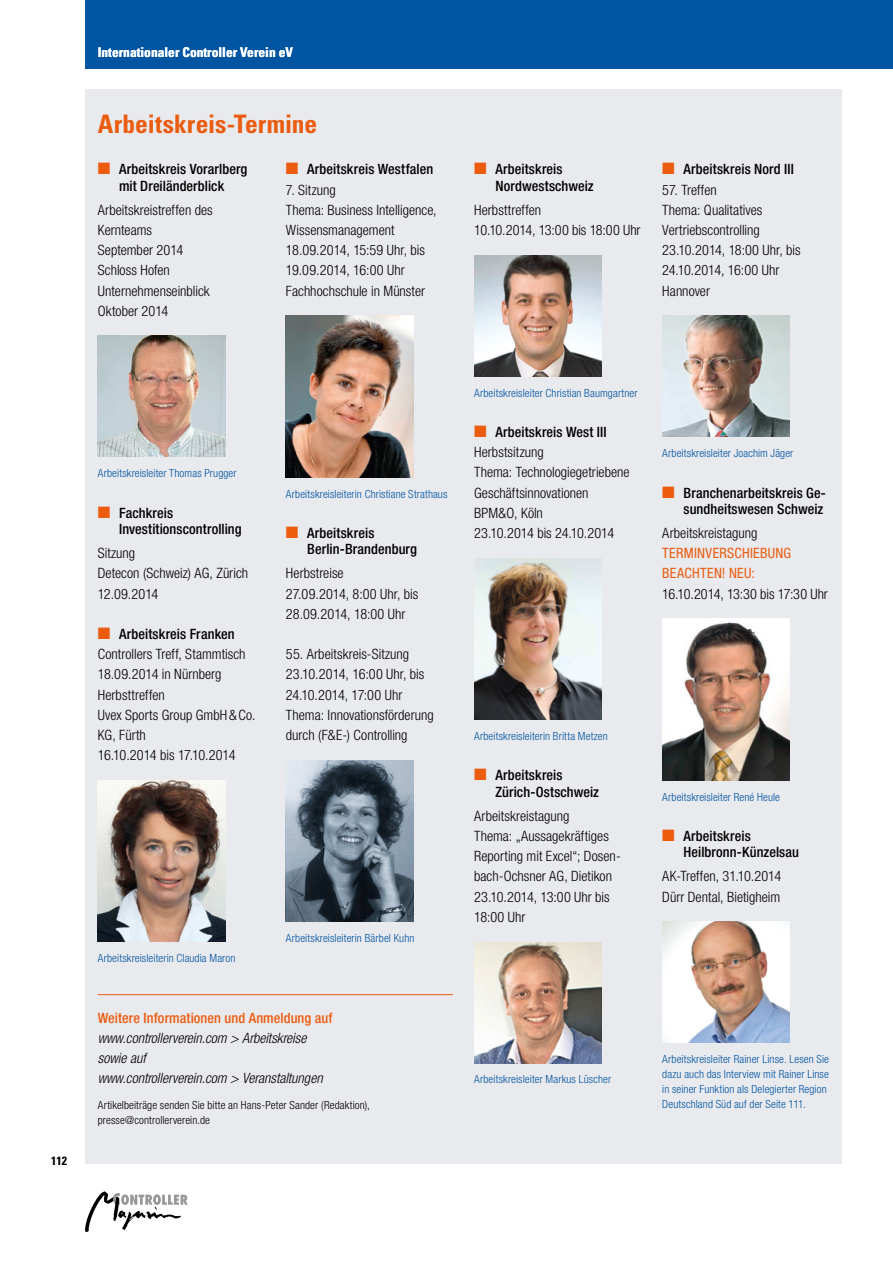
<style>
.page{position:relative;width:893px;height:1263px;background:#fff}
.page>*{position:absolute;margin:0;border:0;box-sizing:border-box;transform-origin:0 0}
.t1{font:700 condensed 25.5px "Univers LT Std";color:#eb5c0f}
.t2{font:300 condensed 14.25px/20.2px "Helvetica Neue LT Pro";color:#000}
.t3{font:500 condensed 14.25px/16.5px "Helvetica Neue LT Pro";letter-spacing:.005em;color:#000}
.t4{font:italic 300 condensed 14.25px/20.2px "Helvetica Neue LT Pro";color:#000}
.t5{font:500 condensed 14.25px "Helvetica Neue LT Pro";letter-spacing:.005em;color:#eb5c0f}
.t6{font:condensed 14.25px/20.2px "Helvetica Neue LT Pro";letter-spacing:.02em;color:#eb5c0f}
.t7{font:700 condensed 13.5px "Univers LT Std";color:#fff}
.t8{font:700 condensed 12px "Univers LT Std";color:#000}
.t9{font:300 condensed 11.25px/15px "Helvetica Neue LT Pro";letter-spacing:.01em;color:#0055a3}
.t10{font:300 condensed 11.25px/15px "Helvetica Neue LT Pro";letter-spacing:.01em;color:#000}
.s1{color:#eb5c0f}
.s2{font-size:16.5px;color:#eb5c0f}
.s3{font-weight:500;font-size:16.5px;color:#eb5c0f}
.s4{font-weight:500}
</style>
<div class="page">
<svg style="left:181px;top:1194px;width:7px;height:11px"></svg>
<img style="left:85px;top:1191px;width:96px;height:41px">
<div style="left:85px;top:0;width:808px;height:68px;background:#0055a3"></div>
<div style="left:85px;top:89px;width:757px;height:1063px;background:#e9eaee"></div>
<img style="left:98px;top:335px;width:127px;height:121px">
<img style="left:98px;top:780px;width:127px;height:162px">
<img style="left:286px;top:316px;width:128px;height:161px">
<img style="left:286px;top:760px;width:128px;height:162px">
<img style="left:474px;top:255px;width:128px;height:121px">
<img style="left:474px;top:558px;width:128px;height:162px">
<img style="left:474px;top:942px;width:128px;height:121px">
<img style="left:662px;top:316px;width:128px;height:121px">
<img style="left:662px;top:619px;width:128px;height:161px">
<img style="left:662px;top:922px;width:128px;height:121px">
<hr style="left:98px;top:994px;width:355px;height:1px;background:#eb5c0f">
<p class="t8" style="left:51px;top:1154px;width:17px">112</p>
<p class="t7" style="left:98px;top:43px;width:197px">Internationaler Controller Verein eV</p>
<h1 class="t1" style="left:98px;top:109px;width:221px">Arbeitskreis-Termine</h1>
<p class="t3" style="left:98px;top:161px;width:151px;text-align:center"><span class="s1">■</span><span class="s2">■</span> Arbeitskreis Vorarlberg mit Dreiländerblick</p>
<p class="t2" style="left:98px;top:199px;width:117px">Arbeitskreistreffen des<br>Kernteams<br>September 2014<br>Schloss Hofen<br>Unternehmenseinblick<br>Oktober 2014</p>
<p class="t3" style="left:286px;top:161px;width:149px"><span class="s1">■</span><span class="s2">■</span> Arbeitskreis Westfalen</p>
<p class="t2" style="left:286px;top:179px;width:152px">7. Sitzung<br>Thema: Business Intelligence,<br>Wissensmanagement<br>18.09.2014, 15:59 Uhr, bis<br>19.09.2014, 16:00 Uhr<br>Fachhochschule in Münster</p>
<p class="t3" style="left:495px;top:161px;width:100px;text-indent:-21px"><span class="s1">■</span><span class="s2">■</span> Arbeitskreis<br>Nordwestschweiz</p>
<p class="t2" style="left:474px;top:199px;width:168px">Herbsttreffen<br>10.10.2014, 13:00 bis 18:00 Uhr</p>
<p class="t3" style="left:662px;top:161px;width:133px"><span class="s1">■</span><span class="s2">■</span> Arbeitskreis Nord III</p>
<p class="t2" style="left:662px;top:179px;width:140px">57. Treffen<br>Thema: Qualitatives<br>Vertriebscontrolling<br>23.10.2014, 18:00 Uhr, bis<br>24.10.2014, 16:00 Uhr<br>Hannover</p>
<p class="t9" style="left:98px;top:466px;width:140px">Arbeitskreisleiter Thomas Prugger</p>
<p class="t3" style="left:119px;top:504px;width:124px;text-indent:-21px"><span class="s1">■</span><span class="s2">■</span> Fachkreis<br>Investitionscontrolling</p>
<p class="t2" style="left:98px;top:543px;width:152px">Sitzung<br>Detecon (Schweiz) AG, Zürich<br>12.09.2014</p>
<p class="t2" style="left:98px;top:624px;width:159px"><span class="s1">■</span><span class="s3">■</span> <span class="s4">Arbeitskreis Franken<br></span>Controllers Treff, Stammtisch<br>18.09.2014 in Nürnberg<br>Herbsttreffen<br>Uvex Sports Group GmbH&amp;Co.<br>KG, Fürth<br>16.10.2014 bis 17.10.2014</p>
<p class="t9" style="left:286px;top:486px;width:163px">Arbeitskreisleiterin Christiane Strathaus</p>
<p class="t3" style="left:307px;top:524px;width:111px;text-indent:-21px"><span class="s1">■</span><span class="s2">■</span> Arbeitskreis<br>Berlin-Brandenburg</p>
<p class="t2" style="left:286px;top:563px;width:134px">Herbstreise<br>27.09.2014, 8:00 Uhr, bis<br>28.09.2014, 18:00 Uhr</p>
<p class="t2" style="left:286px;top:644px;width:149px">55. Arbeitskreis-Sitzung<br>23.10.2014, 16:00 Uhr, bis<br>24.10.2014, 17:00 Uhr<br>Thema: Innovationsförderung durch (F&amp;E-) Controlling</p>
<p class="t9" style="left:98px;top:950px;width:139px">Arbeitskreisleiterin Claudia Maron</p>
<p class="t9" style="left:286px;top:930px;width:130px">Arbeitskreisleiterin Bärbel Kuhn</p>
<p class="t5" style="left:98px;top:1009px;width:236px">Weitere Informationen und Anmeldung auf</p>
<p class="t4" style="left:98px;top:1028px;width:226px">www.controllerverein.com &gt; Arbeitskreise sowie auf<br>www.controllerverein.com &gt; Veranstaltungen</p>
<p class="t10" style="left:98px;top:1097px;width:274px">Artikelbeiträge senden Sie bitte an Hans-Peter Sander (Redaktion), presse@controllerverein.de</p>
<p class="t9" style="left:474px;top:385px;width:165px">Arbeitskreisleiter Christian Baumgartner</p>
<p class="t2" style="left:474px;top:422px;width:157px"><span class="s1">■</span><span class="s3">■</span> <span class="s4">Arbeitskreis West III<br></span>Herbstsitzung<br>Thema: Technologiegetriebene<br>Geschäftsinnovationen<br>BPM&amp;O, Köln<br>23.10.2014 bis 24.10.2014</p>
<p class="t9" style="left:662px;top:446px;width:133px">Arbeitskreisleiter Joachim Jäger</p>
<p class="t3" style="left:662px;top:484px;width:165px;text-align:right"><span class="s1">■</span><span class="s2">■</span> Branchenarbeitskreis Ge&shy;sundheitswesen Schweiz</p>
<p class="t2" style="left:662px;top:523px;width:97px">Arbeitskreistagung</p>
<p class="t6" style="left:662px;top:543px;width:130px">TERMINVERSCHIEBUNG<br>BEACHTEN! NEU:</p>
<p class="t2" style="left:662px;top:583px;width:167px">16.10.2014, 13:30 bis 17:30 Uhr</p>
<p class="t9" style="left:474px;top:728px;width:135px">Arbeitskreisleiterin Britta Metzen</p>
<p class="t3" style="left:495px;top:767px;width:105px;text-indent:-21px"><span class="s1">■</span><span class="s2">■</span> Arbeitskreis<br>Zürich-Ostschweiz</p>
<p class="t2" style="left:474px;top:805px;width:148px">Arbeitskreistagung<br>Thema: „Aussagekräftiges<br>Reporting mit Excel“; Dosen&shy;bach-Ochsner AG, Dietikon<br>23.10.2014, 13:00 Uhr bis<br>18:00 Uhr</p>
<p class="t9" style="left:662px;top:789px;width:119px">Arbeitskreisleiter René Heule</p>
<p class="t3" style="left:684px;top:827px;width:117px;text-indent:-21px"><span class="s1">■</span><span class="s2">■</span> Arbeitskreis<br>Heilbronn-Künzelsau</p>
<p class="t2" style="left:662px;top:866px;width:120px">AK-Treffen, 31.10.2014<br>Dürr Dental, Bietigheim</p>
<p class="t9" style="left:474px;top:1072px;width:139px">Arbeitskreisleiter Markus Lüscher</p>
<p class="t9" style="left:662px;top:1051px;width:168px">Arbeitskreisleiter Rainer Linse. Lesen Sie dazu auch das Interview mit Rainer Linse in seiner Funktion als Delegierter Region Deutschland Süd auf der Seite 111.</p>
</div>
